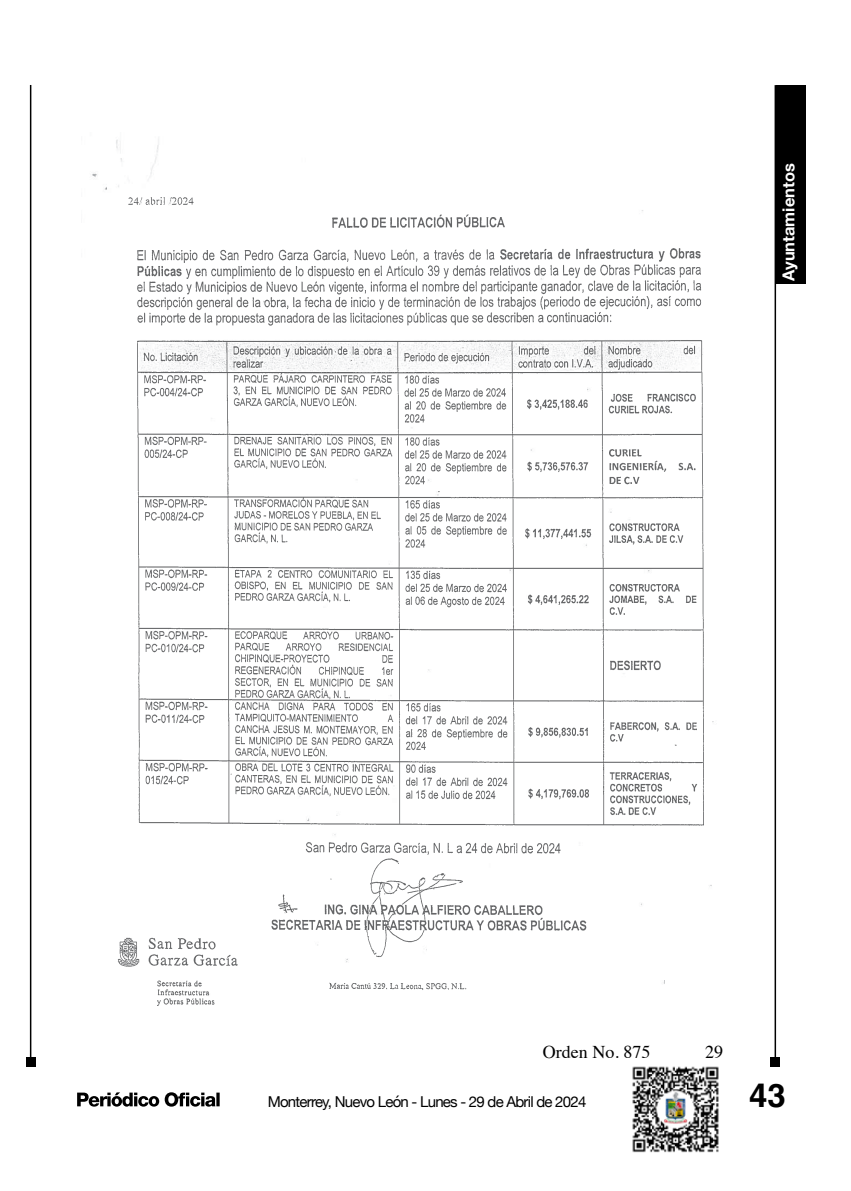
<style>
.page{position:relative;width:851px;height:1191px;background:#fff}
.page>*{position:absolute;margin:0;border:0;box-sizing:border-box;transform-origin:0 0}
.t1{font:700 33px "Helvetica";color:#000}
.t2{font:18px "Times";color:#000}
.t3{font:700 16.5px "Helvetica Neue";color:#fff}
.t4{font:15px "Helvetica Neue";letter-spacing:-.05em;color:#000}
</style>
<div class="page">
<hr style="left:30px;top:85px;width:1px;height:977px;background:#000">
<div style="left:26px;top:1057px;width:10px;height:10px;background:#000"></div>
<hr style="left:774px;top:85px;width:2px;height:977px;background:#000">
<div style="left:770px;top:1057px;width:10px;height:10px;background:#000"></div>
<div style="left:776px;top:85px;width:29px;height:198px;background:#000"></div>
<svg style="left:77px;top:1092px;width:143px;height:14px"></svg>
<img style="left:632px;top:1066px;width:87px;height:87px">
<img style="left:118px;top:198px;width:585px;height:807px">
<div style="left:671px;top:957px;width:75px;height:54px;background:#fff"></div>
<p class="t3" style="left:775px;top:281px;width:119px;rotate:-90deg">Ayuntamientos</p>
<p class="t2" style="left:543px;top:1035px;width:109px">Orden No. 875</p>
<p class="t2" style="left:705px;top:1035px;width:19px">29</p>
<p class="t4" style="left:268px;top:1090px;width:320px">Monterrey, Nuevo León - Lunes - 29 de Abril de 2024</p>
<h1 class="t1" style="left:749px;top:1074px;width:38px">43</h1>
</div>
